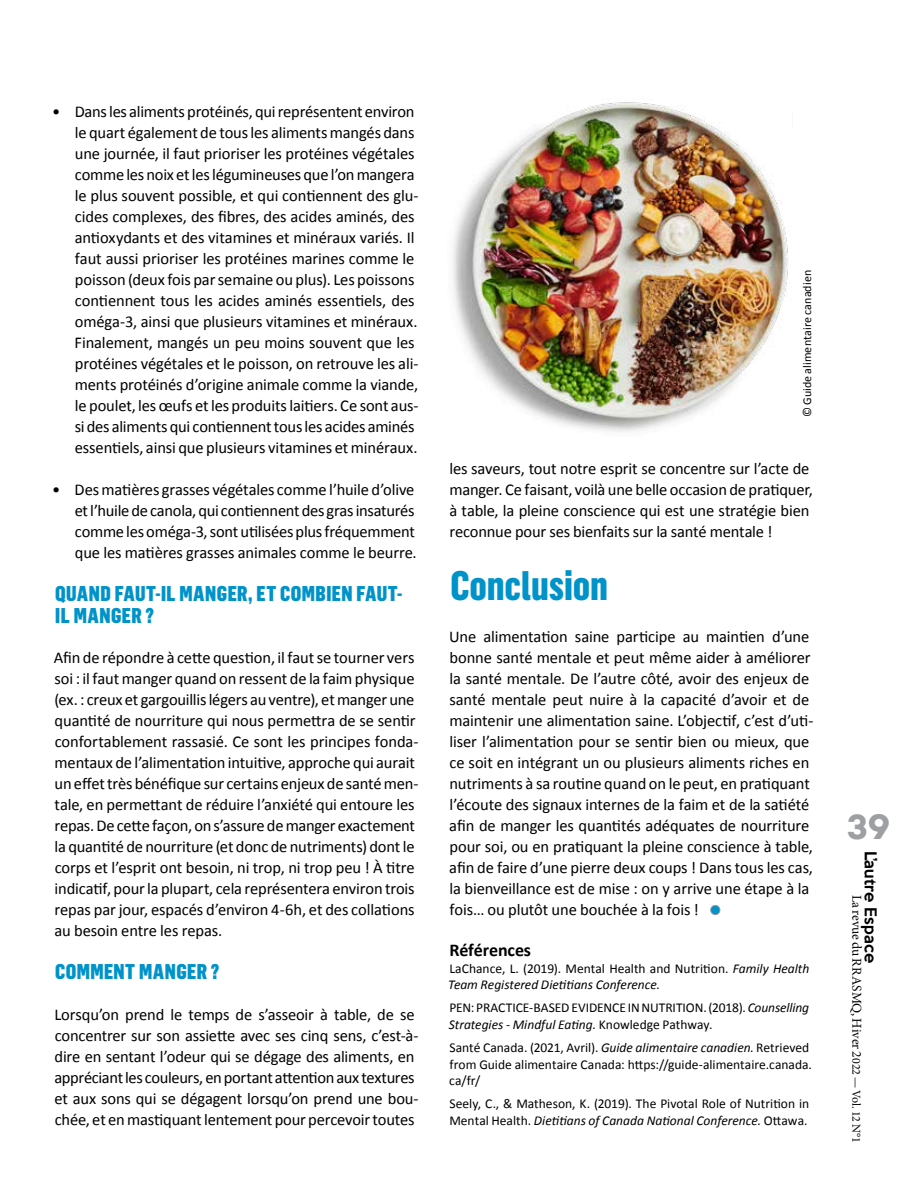
<style>
.page{position:relative;width:918px;height:1188px;background:#fff}
.page>*{position:absolute;margin:0;border:0;box-sizing:border-box;transform-origin:0 0}
.t1{font:800 40.5px "Flama Condensed";letter-spacing:-.005em;color:#0093c9}
.t2{font:700 36px "Campton";color:#9d9fa2}
.t3{font:900 21px/22.5px "Flama Condensed";letter-spacing:.02em;color:#0093c9}
.t4{font:700 18px "Calibri";letter-spacing:-.005em;color:#000}
.t5{font:16.5px/21px "Calibri";letter-spacing:-.01em;color:#000}
.t6{font:500 15px "Keep Calm";letter-spacing:.015em;color:#000}
.t7{font:13.5px/16.5px "Calibri";color:#000}
.t8{font:italic 13.5px/16.5px "Calibri";letter-spacing:-.005em;color:#000}
.t9{font:13.5px "Minion Pro";color:#000}
.t10{font:12px "Calibri";letter-spacing:.005em;color:#000}
.s1{font-style:normal}
.s2{font-style:italic}
.s3{font-style:inherit}
.s4{font-size:12px}
</style>
<div class="page">
<div style="left:711px;top:905px;width:9px;height:10px;background:#0093c9;border-radius:50%"></div>
<div style="left:710px;top:905px;width:10px;height:10px;border:1px solid #939598;border-radius:50%"></div>
<img style="left:452px;top:102px;width:341px;height:330px">
<p class="t5" style="left:75px;top:101px;width:345px;text-indent:-23px">• Dans les aliments protéinés, qui représentent environ le quart également de tous les aliments mangés dans une journée, il faut prioriser les protéines végétales comme les noix et les légumineuses que l’on mangera le plus souvent possible, et qui contiennent des glu&shy;cides complexes, des fibres, des acides aminés, des antioxydants et des vitamines et minéraux variés. Il faut aussi prioriser les protéines marines comme le poisson (deux fois par semaine ou plus). Les poissons contiennent tous les acides aminés essentiels, des oméga-3, ainsi que plusieurs vitamines et minéraux.<br>Finalement, mangés un peu moins souvent que les protéines végétales et le poisson, on retrouve les ali&shy;ments protéinés d’origine animale comme la viande, le poulet, les œufs et les produits laitiers. Ce sont aus&shy;si des aliments qui contiennent tous les acides aminés essentiels, ainsi que plusieurs vitamines et minéraux.</p>
<p class="t5" style="left:75px;top:479px;width:344px;text-indent:-23px">• Des matières grasses végétales comme l’huile d’olive et l’huile de canola, qui contiennent des gras insaturés comme les oméga-3, sont utilisées plus fréquemment que les matières grasses animales comme le beurre.</p>
<p class="t3" style="left:55px;top:581px;width:349px">QUAND FAUT-IL MANGER, ET COMBIEN FAUT-<br>IL MANGER ?</p>
<p class="t5" style="left:54px;top:647px;width:366px">Afin de répondre à cette question, il faut se tourner vers soi : il faut manger quand on ressent de la faim physique (ex. : creux et gargouillis légers au ventre), et manger une quantité de nourriture qui nous permettra de se sentir confortablement rassasié. Ce sont les principes fonda&shy;mentaux de l’alimentation intuitive, approche qui aurait un effet très bénéfique sur certains enjeux de santé men&shy;tale, en permettant de réduire l’anxiété qui entoure les repas. De cette façon, on s’assure de manger exactement la quantité de nourriture (et donc de nutriments) dont le corps et l’esprit ont besoin, ni trop, ni trop peu ! À titre indicatif, pour la plupart, cela représentera environ trois repas par jour, espacés d’environ 4-6h, et des collations au besoin entre les repas.</p>
<p class="t3" style="left:55px;top:959px;width:166px">COMMENT MANGER ?</p>
<p class="t5" style="left:54px;top:1004px;width:366px">Lorsqu’on prend le temps de s’asseoir à table, de se concentrer sur son assiette avec ses cinq sens, c’est-à&shy;dire en sentant l’odeur qui se dégage des aliments, en appréciant les couleurs, en portant attention aux textures et aux sons qui se dégagent lorsqu’on prend une bou&shy;chée, et en mastiquant lentement pour percevoir toutes</p>
<p class="t10" style="left:800px;top:417px;width:149px;rotate:-90deg">© Guide alimentaire canadien</p>
<p class="t5" style="left:449px;top:458px;width:365px">les saveurs, tout notre esprit se concentre sur l’acte de manger. Ce faisant, voilà une belle occasion de pratiquer, à table, la pleine conscience qui est une stratégie bien reconnue pour ses bienfaits sur la santé mentale !</p>
<h1 class="t1" style="left:450px;top:560px;width:159px">Conclusion</h1>
<p class="t5" style="left:449px;top:626px;width:366px">Une alimentation saine participe au maintien d’une bonne santé mentale et peut même aider à améliorer la santé mentale. De l’autre côté, avoir des enjeux de santé mentale peut nuire à la capacité d’avoir et de maintenir une alimentation saine. L’objectif, c’est d’uti&shy;liser l’alimentation pour se sentir bien ou mieux, que ce soit en intégrant un ou plusieurs aliments riches en nutriments à sa routine quand on le peut, en pratiquant l’écoute des signaux internes de la faim et de la satiété afin de manger les quantités adéquates de nourriture pour soi, ou en pratiquant la pleine conscience à table, afin de faire d’une pierre deux coups ! Dans tous les cas, la bienveillance est de mise : on y arrive une étape à la fois… ou plutôt une bouchée à la fois !</p>
<p class="t4" style="left:449px;top:939px;width:83px">Références</p>
<p class="t8" style="left:448px;top:960px;width:363px"><span class="s1">LaChance, L. (2019). Mental Health and Nutrition.</span> Family Health<br>Team Registered Dietitians Conference.</p>
<p class="t7" style="left:449px;top:1000px;width:362px">PEN: PRACTICE-BASED EVIDENCE IN NUTRITION. (2018). <span class="s2">Counselling<br>Strategies - Mindful Eating.</span> Knowledge Pathway.</p>
<p class="t7" style="left:449px;top:1040px;width:364px">Santé Canada. (2021, Avril). <span class="s2">Guide alimentaire canadien</span>. Retrieved from Guide alimentaire Canada: https://guide-alimentaire.canada. ca/fr/</p>
<p class="t7" style="left:449px;top:1096px;width:361px">Seely, C., &amp; Matheson, K. (2019). The Pivotal Role of Nutrition in<br>Mental Health. <span class="s2">Dietitians of Canada National Conference.</span> Ottawa.</p>
<h2 class="t2" style="left:847px;top:803px;width:45px">39</h2>
<p class="t6" style="left:884px;top:850px;width:114px;rotate:90deg"><span class="s3">L’</span>autre Espace</p>
<p class="t9" style="left:866px;top:895px;width:250px;rotate:90deg">La revue du RRASMQ, Hiver 2<span class="s4">022 — Vol. 12 N°1</span></p>
</div>
